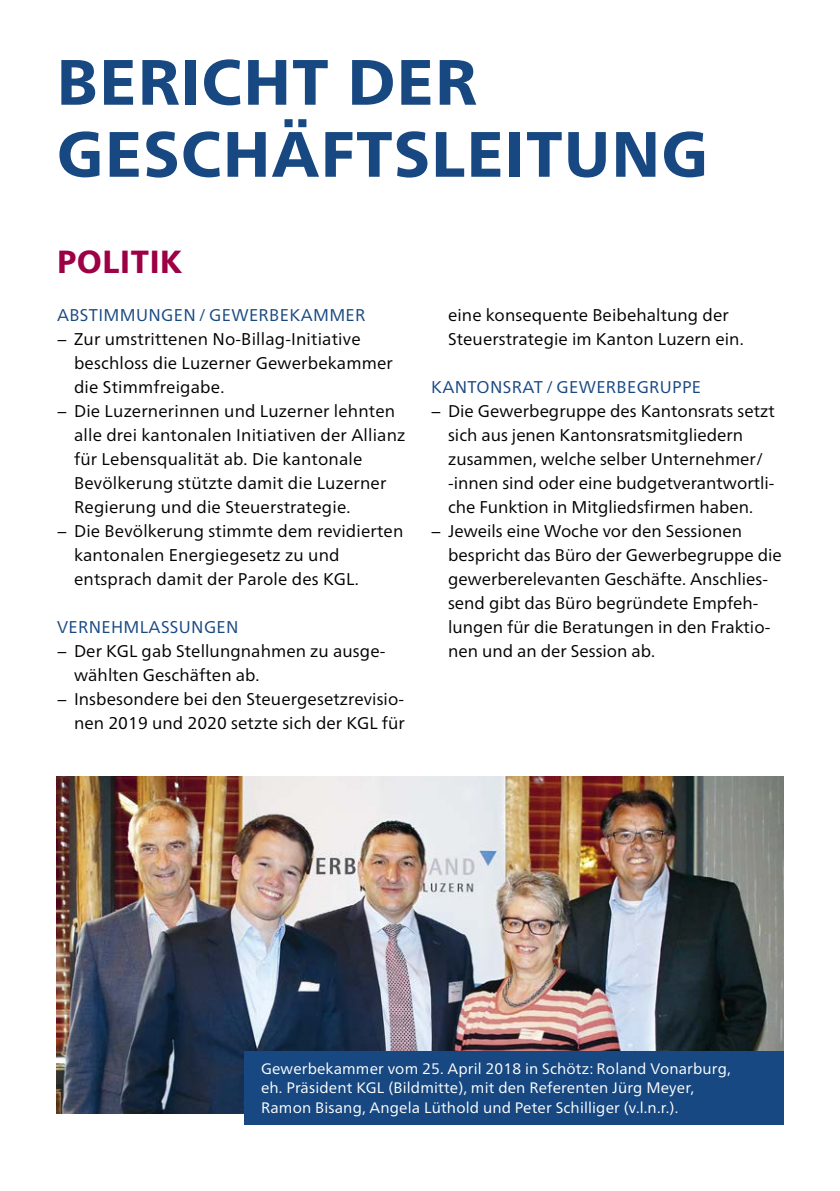
<style>
.page{position:relative;width:840px;height:1191px;background:#fff}
.page>*{position:absolute;margin:0;border:0;box-sizing:border-box;transform-origin:0 0}
.t1{font:800 64px/72px "Frutiger Neue LT Pro";letter-spacing:.02em;color:#174881}
.t2{font:800 32px "Frutiger Neue LT Pro";letter-spacing:.02em;color:#9d0045}
.t3{font:17px/24px "Frutiger Neue LT Pro";letter-spacing:.005em;color:#000}
.t4{font:17px "Frutiger Neue LT Pro";letter-spacing:.02em;color:#174881}
.t5{font:15.2px/19.6px "Frutiger Neue LT Pro";letter-spacing:.01em;color:#fff}
</style>
<div class="page">
<img style="left:57px;top:777px;width:725px;height:336px">
<div style="left:244px;top:1051px;width:538px;height:73px;background:#174881"></div>
<h1 class="t1" style="left:57px;top:46px;width:652px">BERICHT DER<br>GESCHÄFTSLEITUNG</h1>
<h2 class="t2" style="left:57px;top:242px;width:127px">POLITIK</h2>
<p class="t4" style="left:57px;top:304px;width:310px">ABSTIMMUNGEN / GEWERBEKAMMER</p>
<p class="t3" style="left:57px;top:327px;width:305px">− Zur umstrittenen No-Billag-Initiative</p>
<p class="t3" style="left:74px;top:351px;width:320px">beschloss die Luzerner Gewerbekammer</p>
<p class="t3" style="left:74px;top:375px;width:152px">die Stimmfreigabe.</p>
<p class="t3" style="left:57px;top:399px;width:339px">− Die Luzernerinnen und Luzerner lehnten</p>
<p class="t3" style="left:74px;top:423px;width:333px">alle drei kantonalen Initiativen der Allianz</p>
<p class="t3" style="left:74px;top:447px;width:290px">für Lebensqualität ab. Die kantonale</p>
<p class="t3" style="left:74px;top:471px;width:313px">Bevölkerung stützte damit die Luzerner</p>
<p class="t3" style="left:74px;top:495px;width:278px">Regierung und die Steuerstrategie.</p>
<p class="t3" style="left:57px;top:519px;width:348px">− Die Bevölkerung stimmte dem revidierten</p>
<p class="t3" style="left:74px;top:543px;width:267px">kantonalen Energiegesetz zu und</p>
<p class="t3" style="left:74px;top:567px;width:286px">entsprach damit der Parole des KGL.</p>
<p class="t4" style="left:57px;top:617px;width:183px">VERNEHMLASSUNGEN</p>
<p class="t3" style="left:57px;top:639px;width:329px">− Der KGL gab Stellungnahmen zu ausge-</p>
<p class="t3" style="left:74px;top:663px;width:187px">wählten Geschäften ab.</p>
<p class="t3" style="left:57px;top:687px;width:348px">− Insbesondere bei den Steuergesetzrevisio-</p>
<p class="t3" style="left:74px;top:711px;width:332px">nen 2019 und 2020 setzte sich der KGL für</p>
<p class="t3" style="left:448px;top:303px;width:297px">eine konsequente Beibehaltung der<br>Steuerstrategie im Kanton Luzern ein.</p>
<p class="t4" style="left:431px;top:377px;width:271px">KANTONSRAT / GEWERBEGRUPPE</p>
<p class="t3" style="left:431px;top:399px;width:345px">− Die Gewerbegruppe des Kantonsrats setzt</p>
<p class="t3" style="left:448px;top:423px;width:296px">sich aus jenen Kantonsratsmitgliedern</p>
<p class="t3" style="left:448px;top:447px;width:317px">zusammen, welche selber Unternehmer/</p>
<p class="t3" style="left:448px;top:471px;width:328px">-innen sind oder eine budgetverantwortli-</p>
<p class="t3" style="left:448px;top:495px;width:306px">che Funktion in Mitgliedsfirmen haben.</p>
<p class="t3" style="left:431px;top:519px;width:312px">− Jeweils eine Woche vor den Sessionen</p>
<p class="t3" style="left:448px;top:543px;width:335px">bespricht das Büro der Gewerbegruppe die</p>
<p class="t3" style="left:448px;top:567px;width:321px">gewerberelevanten Geschäfte. Anschlies-</p>
<p class="t3" style="left:448px;top:591px;width:312px">send gibt das Büro begründete Empfeh-</p>
<p class="t3" style="left:448px;top:615px;width:323px">lungen für die Beratungen in den Fraktio-</p>
<p class="t3" style="left:448px;top:639px;width:208px">nen und an der Session ab.</p>
<p class="t5" style="left:261px;top:1058px;width:471px">Gewerbekammer vom 25. April 2018 in Schötz: Roland Vonarburg, eh. Präsident KGL (Bildmitte), mit den Referenten Jürg Meyer,<br>Ramon Bisang, Angela Lüthold und Peter Schilliger (v.l.n.r.).</p>
</div>
